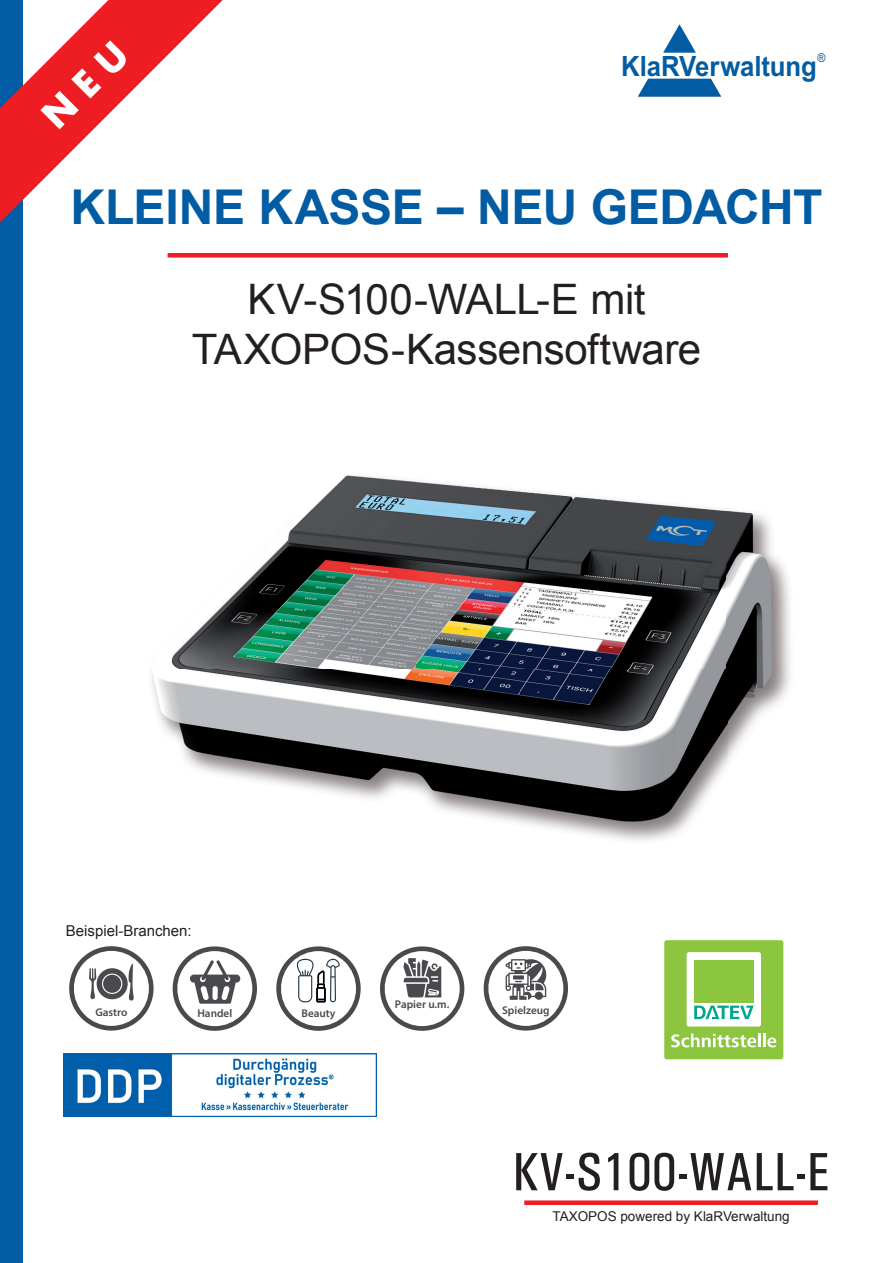
<style>
.page{position:relative;width:893px;height:1263px;background:#fff}
.page>*{position:absolute;margin:0;border:0;box-sizing:border-box;transform-origin:0 0}
.t1{font:500 condensed 54px "Univers";color:#231f20}
.t2{font:700 48px "Arial";letter-spacing:-.005em;color:#015ca3}
.t3{font:42px/50.4px "Arial";letter-spacing:-.01em;color:#231f20;text-align:center}
.t4{font:700 27.9px "Arial";letter-spacing:-.005em;color:#015ca3;scale:.92 1}
.t5{font:15px "Arial";color:#231f20}
.t6{font:13.5px "Arial";color:#231f20}
.t7{font:12.15px "Arial";color:#015ca3;scale:.9 1}
.t8{font:600 11.25px "Myriad Pro";color:#484a4d}
</style>
<div class="page">
<div style="left:0;top:0;width:22px;height:1263px;background:#015ca3"></div>
<svg style="left:0;top:0;width:223px;height:223px"></svg>
<svg style="left:663px;top:24px;width:33px;height:29px"></svg>
<svg style="left:638px;top:79px;width:83px;height:18px"></svg>
<div style="left:524px;top:1200px;width:294px;height:5px;background:#ee1d23"></div>
<hr style="left:168px;top:253px;width:560px;height:4px;background:#ee1d23">
<img style="left:151px;top:475px;width:639px;height:366px">
<svg style="left:276px;top:946px;width:85px;height:85px"></svg>
<svg style="left:69px;top:946px;width:85px;height:84px"></svg>
<svg style="left:172px;top:946px;width:85px;height:85px"></svg>
<svg style="left:483px;top:946px;width:85px;height:84px"></svg>
<svg style="left:380px;top:946px;width:85px;height:85px"></svg>
<img style="left:63px;top:1053px;width:314px;height:63px">
<div style="left:664px;top:940px;width:119px;height:119px;background:#8bc63e;border-radius:2px"></div>
<svg style="left:671px;top:1033px;width:85px;height:14px"></svg>
<hr style="left:758px;top:1033px;width:3px;height:14px;background:#fff">
<hr style="left:763px;top:1033px;width:3px;height:14px;background:#fff">
<svg style="left:767px;top:1037px;width:9px;height:10px"></svg>
<div style="left:687px;top:952px;width:74px;height:74px;background:#fff;border-radius:2px"></div>
<svg style="left:694px;top:1005px;width:60px;height:14px"></svg>
<div style="left:694px;top:959px;width:59px;height:43px;background:#8bc63e"></div>
<svg style="left:40px;top:40px;width:90px;height:89px;background:#f03a40"></svg>
<p class="t4" style="left:621px;top:47px;width:214px">KlaRVerwaltung</p>
<p class="t7" style="left:817px;top:49px;width:11px">®</p>
<p class="t2" style="left:71px;top:175px;width:753px">KLEINE KASSE – NEU GEDACHT</p>
<p class="t3" style="left:192px;top:274px;width:511px">KV-S100-WALL-E mit<br>TAXOPOS-Kassensoftware</p>
<p class="t5" style="left:66px;top:921px;width:127px">Beispiel-Branchen:</p>
<p class="t8" style="left:395px;top:997px;width:56px">Papier u.m.</p>
<p class="t8" style="left:95px;top:1005px;width:34px">Gastro</p>
<p class="t8" style="left:197px;top:1006px;width:36px">Handel</p>
<p class="t8" style="left:301px;top:1006px;width:36px">Beauty</p>
<p class="t8" style="left:502px;top:1002px;width:49px">Spielzeug</p>
<p class="t1" style="left:512px;top:1140px;width:319px">KV-S100-WALL-E</p>
<p class="t6" style="left:552px;top:1207px;width:239px">TAXOPOS powered by KlaRVerwaltung</p>
</div>
